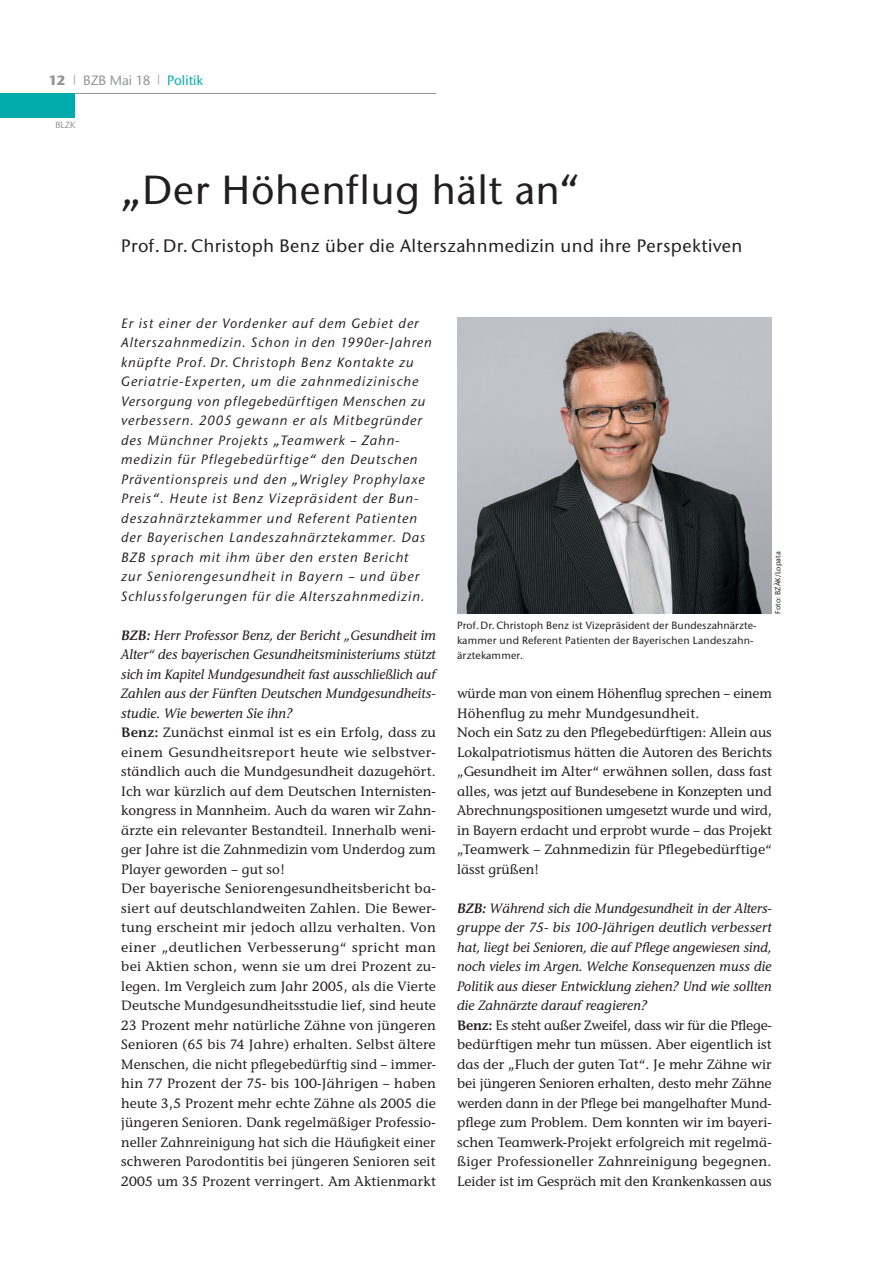
<style>
.page{position:relative;width:893px;height:1263px;background:#fff}
.page>*{position:absolute;margin:0;border:0;box-sizing:border-box;transform-origin:0 0}
.t1{font:500 40.5px "Stone Sans ITC Std";letter-spacing:.02em;color:#231f20}
.t2{font:500 18px "Stone Sans ITC Std";letter-spacing:.025em;color:#231f20}
.t3{font:500 13.5px/19.5px "Stone Inf ITC Std";letter-spacing:.01em;color:#231f20}
.t4{font:italic 500 13.5px/19.5px "Stone Sans ITC Std";letter-spacing:.065em;color:#231f20}
.t5{font:500 13.5px "Stone Sans ITC Std";color:#939598}
.t6{font:500 13.5px "Stone Sans ITC Std";color:#00abac}
.t7{font:700 13.5px "Stone Sans ITC Std";color:#939598}
.t8{font:500 10.5px/15px "Stone Sans ITC Std";letter-spacing:.01em;color:#231f20}
.t9{font:500 9px "Stone Sans ITC Std";color:#939598}
.t10{font:500 7.5px "Stone Sans ITC Std";color:#231f20}
.s1{font-weight:600;font-style:italic}
.s2{font-style:italic}
.s3{font-weight:600}
</style>
<div class="page">
<img style="left:457px;top:318px;width:315px;height:295px">
<hr style="left:0;top:94px;width:436px;height:1px;background:#939598">
<div style="left:0;top:94px;width:75px;height:24px;background:#00abac"></div>
<p class="t7" style="left:48px;top:75px;width:19px">12</p>
<p class="t6" style="left:158px;top:75px;width:47px"><sup>|</sup> Politik</p>
<p class="t9" style="left:55px;top:121px;width:22px">BLZK</p>
<p class="t5" style="left:74px;top:75px;width:78px"><sup>|</sup> BZB Mai 18</p>
<h1 class="t1" style="left:121px;top:174px;width:460px">„Der Höhenflug hält an“</h1>
<h2 class="t2" style="left:121px;top:238px;width:623px">Prof. Dr. Christoph Benz über die Alterszahnmedizin und ihre Perspektiven</h2>
<p class="t4" style="left:121px;top:315px;width:312px">Er ist einer der Vordenker auf dem Gebiet der Alterszahnmedizin. Schon in den 1990er-Jahren knüpfte Prof. Dr. Christoph Benz Kontakte zu Geriatrie-Experten, um die zahnmedizinische Versorgung von pflegebedürftigen Menschen zu verbessern. 2005 gewann er als Mitbegründer des Münchner Projekts „Teamwerk – Zahn&shy;medizin für Pflegebedürftige“ den Deutschen Präventionspreis und den „Wrigley Prophylaxe Preis“. Heute ist Benz Vizepräsident der Bun&shy;deszahnärztekammer und Referent Patienten der Bayerischen Landeszahnärztekammer. Das BZB sprach mit ihm über den ersten Bericht zur Seniorengesundheit in Bayern – und über Schlussfolgerungen für die Alterszahnmedizin.</p>
<p class="t3" style="left:121px;top:627px;width:316px"><span class="s1">BZB:</span> <span class="s2">Herr Professor Benz, der Bericht „Gesundheit im Alter“ des bayerischen Gesundheitsministeriums stützt sich im Kapitel Mundgesundheit fast ausschließlich auf Zahlen aus der Fünften Deutschen Mundgesundheits&shy;studie. Wie bewerten Sie ihn?<br></span><span class="s3">Benz:</span> Zunächst einmal ist es ein Erfolg, dass zu einem Gesundheitsreport heute wie selbstver&shy;ständlich auch die Mundgesundheit dazugehört.<br>Ich war kürzlich auf dem Deutschen Internisten&shy;kongress in Mannheim. Auch da waren wir Zahn&shy;ärzte ein relevanter Bestandteil. Innerhalb weni&shy;ger Jahre ist die Zahnmedizin vom Underdog zum Player geworden – gut so!<br>Der bayerische Seniorengesundheitsbericht ba&shy;siert auf deutschlandweiten Zahlen. Die Bewer&shy;tung erscheint mir jedoch allzu verhalten. Von einer „deutlichen Verbesserung“ spricht man bei Aktien schon, wenn sie um drei Prozent zu&shy;legen. Im Vergleich zum Jahr 2005, als die Vierte Deutsche Mundgesundheitsstudie lief, sind heute 23 Prozent mehr natürliche Zähne von jüngeren Senioren (65 bis 74 Jahre) erhalten. Selbst ältere Menschen, die nicht pflegebedürftig sind – immer&shy;hin 77 Prozent der 75- bis 100-Jährigen – haben heute 3,5 Prozent mehr echte Zähne als 2005 die jüngeren Senioren. Dank regelmäßiger Professio&shy;neller Zahnreinigung hat sich die Häufigkeit einer schweren Parodontitis bei jüngeren Senioren seit 2005 um 35 Prozent verringert. Am Aktienmarkt</p>
<p class="t8" style="left:457px;top:619px;width:301px">Prof. Dr. Christoph Benz ist Vizepräsident der Bundeszahnärzte&shy;kammer und Referent Patienten der Bayerischen Landeszahn&shy;ärztekammer.</p>
<p class="t10" style="left:775px;top:614px;width:64px;rotate:-90deg">Foto: BZÄK/Lopata</p>
<p class="t3" style="left:457px;top:685px;width:316px">würde man von einem Höhenflug sprechen – einem Höhenflug zu mehr Mundgesundheit.<br>Noch ein Satz zu den Pflegebedürftigen: Allein aus Lokalpatriotismus hätten die Autoren des Berichts „Gesundheit im Alter“ erwähnen sollen, dass fast alles, was jetzt auf Bundesebene in Konzepten und Abrechnungspositionen umgesetzt wurde und wird, in Bayern erdacht und erprobt wurde – das Projekt „Teamwerk – Zahnmedizin für Pflegebedürftige“ lässt grüßen!</p>
<p class="t3" style="left:457px;top:900px;width:316px"><span class="s1">BZB:</span> <span class="s2">Während sich die Mundgesundheit in der Alters&shy;gruppe der 75- bis 100-Jährigen deutlich verbessert hat, liegt bei Senioren, die auf Pflege angewiesen sind, noch vieles im Argen. Welche Konsequenzen muss die Politik aus dieser Entwicklung ziehen? Und wie sollten die Zahnärzte darauf reagieren?<br></span><span class="s3">Benz:</span> Es steht außer Zweifel, dass wir für die Pflege&shy;bedürftigen mehr tun müssen. Aber eigentlich ist das der „Fluch der guten Tat“. Je mehr Zähne wir bei jüngeren Senioren erhalten, desto mehr Zähne werden dann in der Pflege bei mangelhafter Mund&shy;pflege zum Problem. Dem konnten wir im bayeri&shy;schen Teamwerk-Projekt erfolgreich mit regelmä&shy;ßiger Professioneller Zahnreinigung begegnen.<br>Leider ist im Gespräch mit den Krankenkassen aus</p>
</div>
